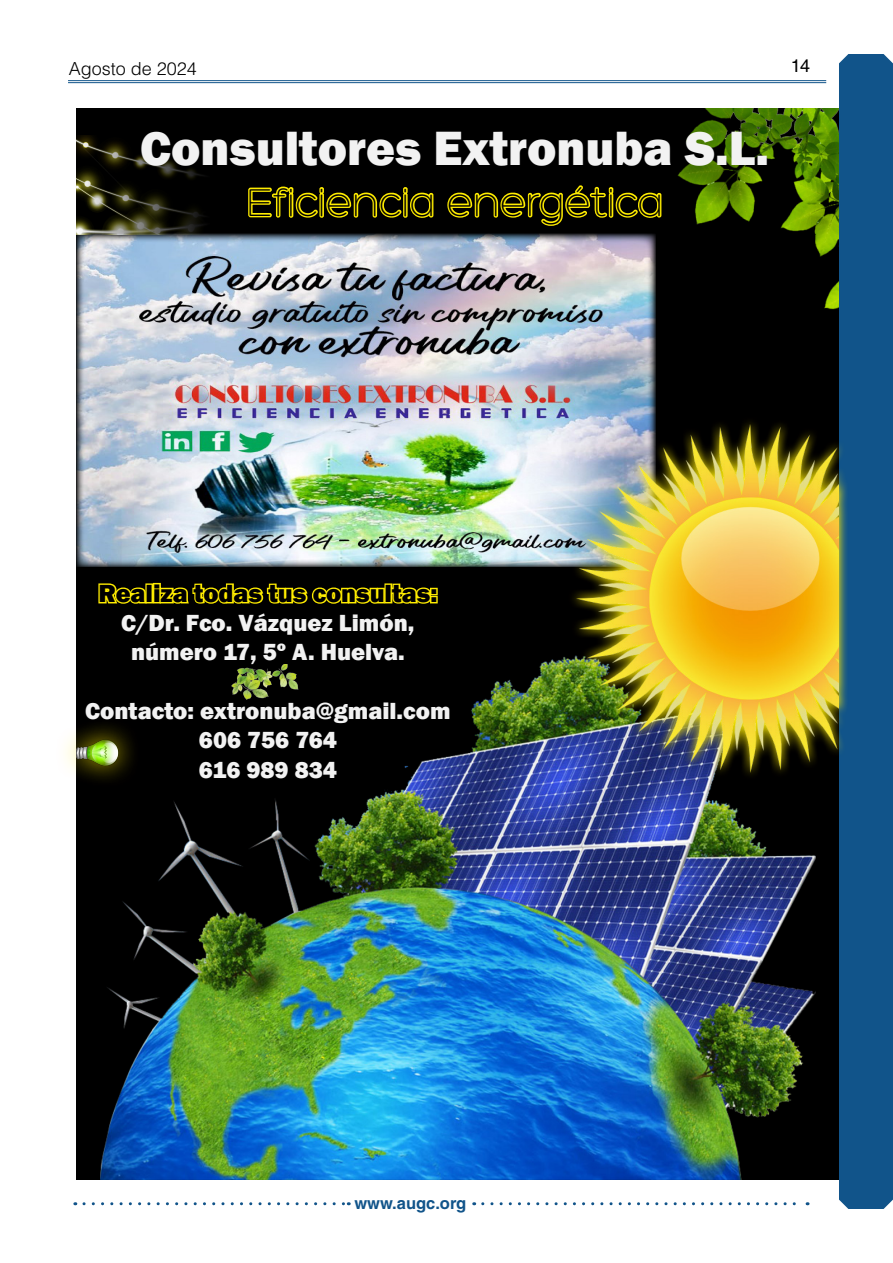
<style>
.page{position:relative;width:893px;height:1263px;background:#fff}
.page>*{position:absolute;margin:0;border:0;box-sizing:border-box;transform-origin:0 0}
.t1{font:800 49.5px "Franklin Gothic";color:#f2f2f2}
.t2{font:300 42px "Hero";color:#000}
.t3{font:800 25.5px "Franklin Gothic";color:#000}
.t4{font:800 24px/29.7px "Franklin Gothic";color:#f2f2f2;text-align:center}
.t5{font:300 18px "Helvetica LT Std";color:#000}
.t6{font:18px "Helvetica LT Std";color:#000}
.t7{font:700 16.5px "Helvetica LT Std";color:#11548a}
</style>
<div class="page">
<div style="left:837px;top:54px;width:56px;height:1155px;background:#11548a"></div>
<svg style="left:84px;top:1202px;width:265px;height:3px"></svg>
<svg style="left:483px;top:1202px;width:325px;height:3px"></svg>
<hr style="left:68px;top:80px;width:758px;height:1px;background:#11548a">
<hr style="left:68px;top:82px;width:758px;height:1px;background:#11548a">
<div style="left:77px;top:108px;width:762px;height:1071px;background:#000"></div>
<img style="left:77px;top:234px;width:370px;height:332px">
<div style="left:54px;top:717px;width:86px;height:71px;background:#ffed00;opacity:.75"></div>
<img style="left:77px;top:722px;width:23px;height:60px">
<img style="left:100px;top:657px;width:715px;height:522px">
<svg style="left:568px;top:417px;width:281px;height:363px"></svg>
<img style="left:577px;top:425px;width:262px;height:347px">
<img style="left:677px;top:108px;width:162px;height:202px">
<img style="left:232px;top:664px;width:72px;height:38px">
<img style="left:97px;top:186px;width:342px;height:418px">
<img style="left:447px;top:185px;width:216px;height:410px">
<img style="left:77px;top:136px;width:133px;height:99px">
<div style="left:672px;top:108px;width:16px;height:16px;background:#000"></div>
<p class="t5" style="left:69px;top:57px;width:130px">Agosto de 2024</p>
<h1 class="t1" style="left:140px;top:117px;width:630px">Consultores Extronuba S.L.</h1>
<h2 class="t2" style="left:246px;top:181px;width:419px">Eficiencia energética</h2>
<p class="t6" style="left:791px;top:56px;width:21px">14</p>
<p class="t3" style="left:98px;top:577px;width:340px">Realiza todas tus consultas:</p>
<p class="t4" style="left:121px;top:608px;width:295px;line-height:28.8px">C/Dr. Fco. Vázquez Limón, número 17, 5º A. Huelva.</p>
<p class="t4" style="left:85px;top:696px;width:367px">Contacto: extronuba@gmail.com<br>606 756 764<br>616 989 834</p>
<p class="t7" style="left:354px;top:1193px;width:113px">www.augc.org</p>
</div>
